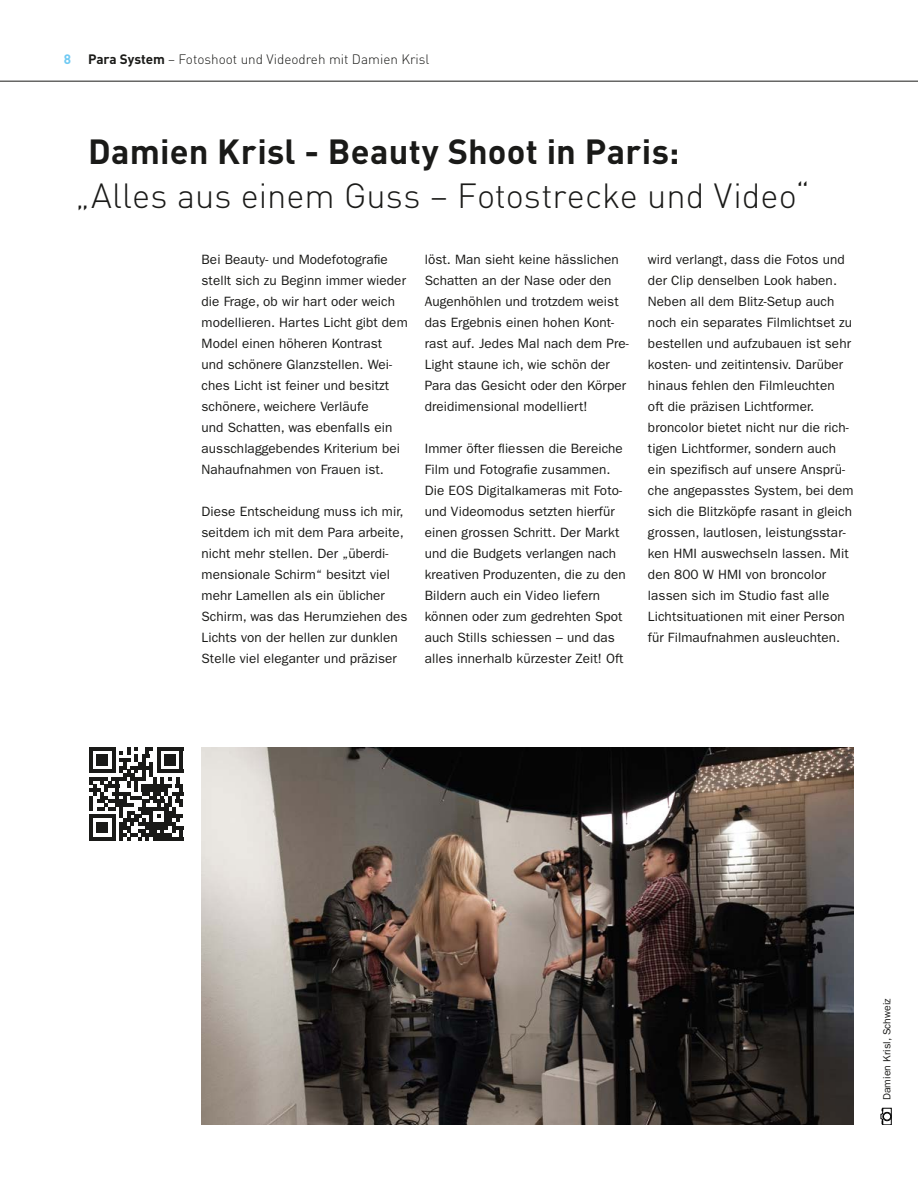
<style>
.page{position:relative;width:918px;height:1188px;background:#fff}
.page>*{position:absolute;margin:0;border:0;box-sizing:border-box;transform-origin:0 0}
.t1{font:300 34.5px "DINOT";color:#1a1a18}
.t2{font:700 34.5px "DINOT";letter-spacing:.005em;color:#1a1a18}
.t3{font:13.5px/21px "ITC Franklin Gothic Std";letter-spacing:.005em;color:#1a1a18}
.t4{font:300 13.5px "DINOT";color:#1a1a18}
.t5{font:700 13.5px "DINOT";color:#70caf3}
.t6{font:10.5px "ITC Franklin Gothic Std";letter-spacing:.005em;color:#1a1a18}
.s1{font-weight:700}
</style>
<div class="page">
<img style="left:201px;top:747px;width:653px;height:378px">
<svg style="left:89px;top:747px;width:94px;height:94px"></svg>
<hr style="left:157px;top:747px;width:26px;height:4px;background:#1a1a18">
<svg style="left:881px;top:1107px;width:10px;height:18px"></svg>
<hr style="left:0;top:81px;width:918px;height:1px;background:#1a1a18">
<p class="t5" style="left:64px;top:50px;width:9px">8</p>
<p class="t4" style="left:88px;top:50px;width:343px"><span class="s1">Para System</span> – Fotoshoot und Videodreh mit Damien Krisl</p>
<h1 class="t2" style="left:88px;top:128px;width:593px">Damien Krisl - Beauty Shoot in Paris:</h1>
<h1 class="t1" style="left:75px;top:172px;width:736px">„Alles aus einem Guss – Fotostrecke und Video“</h1>
<p class="t3" style="left:202px;top:249px;width:208px">Bei Beauty- und Modefotografie stellt sich zu Beginn immer wieder die Frage, ob wir hart oder weich modellieren. Hartes Licht gibt dem<br>Model einen höheren Kontrast<br>und schönere Glanzstellen. Wei&shy;ches Licht ist feiner und besitzt schönere, weichere Verläufe<br>und Schatten, was ebenfalls ein ausschlaggebendes Kriterium bei<br>Nahaufnahmen von Frauen ist.</p>
<p class="t3" style="left:202px;top:501px;width:207px">Diese Entscheidung muss ich mir, seitdem ich mit dem Para arbeite, nicht mehr stellen. Der „überdi&shy;mensionale Schirm“ besitzt viel mehr Lamellen als ein üblicher<br>Schirm, was das Herumziehen des<br>Lichts von der hellen zur dunklen<br>Stelle viel eleganter und präziser</p>
<p class="t3" style="left:425px;top:249px;width:206px">löst. Man sieht keine hässlichen<br>Schatten an der Nase oder den<br>Augenhöhlen und trotzdem weist das Ergebnis einen hohen Kont&shy;rast auf. Jedes Mal nach dem Pre-<br>Light staune ich, wie schön der<br>Para das Gesicht oder den Körper dreidimensional modelliert!</p>
<p class="t3" style="left:425px;top:438px;width:203px">Immer öfter fliessen die Bereiche<br>Film und Fotografie zusammen.<br>Die EOS Digitalkameras mit Foto&shy;und Videomodus setzten hierfür einen grossen Schritt. Der Markt und die Budgets verlangen nach kreativen Produzenten, die zu den<br>Bildern auch ein Video liefern können oder zum gedrehten Spot auch Stills schiessen – und das alles innerhalb kürzester Zeit! Oft</p>
<p class="t3" style="left:648px;top:249px;width:207px">wird verlangt, dass die Fotos und der Clip denselben Look haben.<br>Neben all dem Blitz-Setup auch noch ein separates Filmlichtset zu bestellen und aufzubauen ist sehr kosten- und zeitintensiv. Darüber hinaus fehlen den Filmleuchten oft die präzisen Lichtformer. broncolor bietet nicht nur die rich&shy;tigen Lichtformer, sondern auch ein spezifisch auf unsere Ansprü&shy;che angepasstes System, bei dem sich die Blitzköpfe rasant in gleich grossen, lautlosen, leistungsstar&shy;ken HMI auswechseln lassen. Mit den 800 W HMI von broncolor lassen sich im Studio fast alle Lichtsituationen mit einer Person für Filmaufnahmen ausleuchten.</p>
<p class="t6" style="left:881px;top:1100px;width:103px;rotate:-90deg">Damien Krisl, Schweiz</p>
</div>
